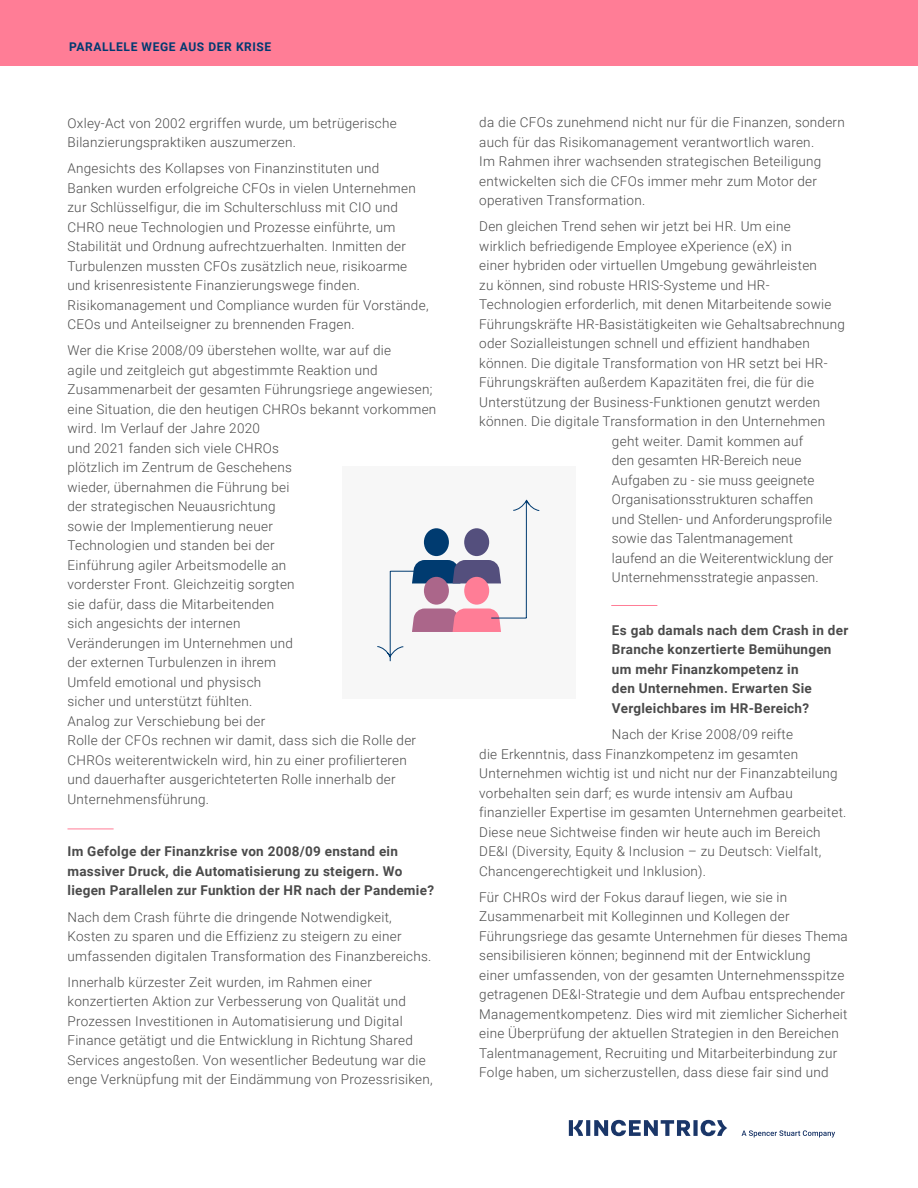
<style>
.page{position:relative;width:918px;height:1188px;background:#fff}
.page>*{position:absolute;margin:0;border:0;box-sizing:border-box;transform-origin:0 0}
.t1{font:300 13.5px/19.5px "Roboto";letter-spacing:.02em;color:#4b4b4b}
.t2{font:700 13.5px/19.5px "Roboto";letter-spacing:.02em;color:#4b4b4b}
.t3{font:700 12px "Roboto";letter-spacing:.05em;color:#003a70}
</style>
<div class="page">
<svg style="left:569px;top:1120px;width:266px;height:18px"></svg>
<div style="left:0;top:0;width:918px;height:66px;background:#ff7d96"></div>
<div style="left:342px;top:467px;width:234px;height:232px;background:#f7f7f7"></div>
<svg style="left:377px;top:500px;width:163px;height:162px"></svg>
<hr style="left:68px;top:829px;width:46px;height:1px;background:#ff7d96">
<hr style="left:611px;top:605px;width:46px;height:1px;background:#ff7d96">
<p class="t3" style="left:69px;top:38px;width:204px">PARALLELE WEGE AUS DER KRISE</p>
<p class="t1" style="left:68px;top:112px;width:331px">Oxley-Act von 2002 ergriffen wurde, um betrügerische<br>Bilanzierungspraktiken auszumerzen.</p>
<p class="t1" style="left:68px;top:158px;width:363px">Angesichts des Kollapses von Finanzinstituten und<br>Banken wurden erfolgreiche CFOs in vielen Unternehmen zur Schlüsselfigur, die im Schulterschluss mit CIO und CHRO neue Technologien und Prozesse einführte, um Stabilität und Ordnung aufrechtzuerhalten. Inmitten der Turbulenzen mussten CFOs zusätzlich neue, risikoarme und krisenresistente Finanzierungswege finden.<br>Risikomanagement und Compliance wurden für Vorstände, CEOs und Anteilseigner zu brennenden Fragen.</p>
<p class="t1" style="left:68px;top:340px;width:370px">Wer die Krise 2008/09 überstehen wollte, war auf die<br>agile und zeitgleich gut abgestimmte Reaktion und Zusammenarbeit der gesamten Führungsriege angewiesen; eine Situation, die den heutigen CHROs bekannt vorkommen wird. Im Verlauf der Jahre 2020<br>und 2021 fanden sich viele CHROs<br>plötzlich im Zentrum de Geschehens<br>wieder, übernahmen die Führung bei<br>der strategischen Neuausrichtung<br>sowie der Implementierung neuer<br>Technologien und standen bei der<br>Einführung agiler Arbeitsmodelle an<br>vorderster Front. Gleichzeitig sorgten<br>sie dafür, dass die Mitarbeitenden<br>sich angesichts der internen<br>Veränderungen im Unternehmen und<br>der externen Turbulenzen in ihrem<br>Umfeld emotional und physisch<br>sicher und unterstützt fühlten.<br>Analog zur Verschiebung bei der<br>Rolle der CFOs rechnen wir damit, dass sich die Rolle der CHROs weiterentwickeln wird, hin zu einer profilierteren<br>und dauerhafter ausgerichteterten Rolle innerhalb der Unternehmensführung.</p>
<p class="t2" style="left:68px;top:841px;width:368px">Im Gefolge der Finanzkrise von 2008/09 enstand ein massiver Druck, die Automatisierung zu steigern. Wo liegen Parallelen zur Funktion der HR nach der Pandemie?</p>
<p class="t1" style="left:68px;top:906px;width:366px">Nach dem Crash führte die dringende Notwendigkeit,<br>Kosten zu sparen und die Effizienz zu steigern zu einer umfassenden digitalen Transformation des Finanzbereichs.</p>
<p class="t1" style="left:68px;top:972px;width:367px">Innerhalb kürzester Zeit wurden, im Rahmen einer konzertierten Aktion zur Verbesserung von Qualität und Prozessen Investitionen in Automatisierung und Digital Finance getätigt und die Entwicklung in Richtung Shared Services angestoßen. Von wesentlicher Bedeutung war die enge Verknüpfung mit der Eindämmung von Prozessrisiken,</p>
<p class="t1" style="left:479px;top:112px;width:367px">da die CFOs zunehmend nicht nur für die Finanzen, sondern auch für das Risikomanagement verantwortlich waren.<br>Im Rahmen ihrer wachsenden strategischen Beteiligung entwickelten sich die CFOs immer mehr zum Motor der operativen Transformation.</p>
<p class="t1" style="left:479px;top:216px;width:313px">Den gleichen Trend sehen wir jetzt bei HR. Um eine</p>
<p class="t1" style="left:479px;top:236px;width:314px">wirklich befriedigende Employee eXperience (eX) in</p>
<p class="t1" style="left:479px;top:255px;width:339px">einer hybriden oder virtuellen Umgebung gewährleisten</p>
<p class="t1" style="left:479px;top:275px;width:292px">zu können, sind robuste HRIS-Systeme und HR-</p>
<p class="t1" style="left:479px;top:294px;width:354px">Technologien erforderlich, mit denen Mitarbeitende sowie</p>
<p class="t1" style="left:479px;top:314px;width:367px">Führungskräfte HR-Basistätigkeiten wie Gehaltsabrechnung</p>
<p class="t1" style="left:479px;top:333px;width:332px">oder Sozialleistungen schnell und effizient handhaben</p>
<p class="t1" style="left:479px;top:353px;width:350px">können. Die digitale Transformation von HR setzt bei HR-</p>
<p class="t1" style="left:479px;top:372px;width:336px">Führungskräften außerdem Kapazitäten frei, die für die</p>
<p class="t1" style="left:479px;top:392px;width:342px">Unterstützung der Business-Funktionen genutzt werden</p>
<p class="t1" style="left:479px;top:411px;width:347px">können. Die digitale Transformation in den Unternehmen</p>
<p class="t1" style="left:612px;top:431px;width:193px">geht weiter. Damit kommen auf</p>
<p class="t1" style="left:612px;top:450px;width:191px">den gesamten HR-Bereich neue</p>
<p class="t1" style="left:612px;top:470px;width:204px">Aufgaben zu - sie muss geeignete</p>
<p class="t1" style="left:612px;top:489px;width:203px">Organisationsstrukturen schaffen</p>
<p class="t1" style="left:612px;top:509px;width:222px">und Stellen- und Anforderungsprofile</p>
<p class="t1" style="left:612px;top:528px;width:183px">sowie das Talentmanagement</p>
<p class="t1" style="left:612px;top:548px;width:223px">laufend an die Weiterentwicklung der</p>
<p class="t1" style="left:612px;top:567px;width:208px">Unternehmensstrategie anpassen.</p>
<p class="t2" style="left:612px;top:620px;width:238px">Es gab damals nach dem Crash in der<br>Branche konzertierte Bemühungen um mehr Finanzkompetenz in<br>den Unternehmen. Erwarten Sie<br>Vergleichbares im HR-Bereich?</p>
<p class="t1" style="left:479px;top:724px;width:369px;text-indent:133px">Nach der Krise 2008/09 reifte<br>die Erkenntnis, dass Finanzkompetenz im gesamten Unternehmen wichtig ist und nicht nur der Finanzabteilung vorbehalten sein darf; es wurde intensiv am Aufbau finanzieller Expertise im gesamten Unternehmen gearbeitet.<br>Diese neue Sichtweise finden wir heute auch im Bereich DE&amp;I (Diversity, Equity &amp; Inclusion – zu Deutsch: Vielfalt, Chancengerechtigkeit und Inklusion).</p>
<p class="t1" style="left:479px;top:887px;width:370px">Für CHROs wird der Fokus darauf liegen, wie sie in Zusammenarbeit mit Kolleginnen und Kollegen der Führungsriege das gesamte Unternehmen für dieses Thema sensibilisieren können; beginnend mit der Entwicklung<br>einer umfassenden, von der gesamten Unternehmensspitze getragenen DE&amp;I-Strategie und dem Aufbau entsprechender Managementkompetenz. Dies wird mit ziemlicher Sicherheit eine Überprüfung der aktuellen Strategien in den Bereichen Talentmanagement, Recruiting und Mitarbeiterbindung zur Folge haben, um sicherzustellen, dass diese fair sind und</p>
</div>
